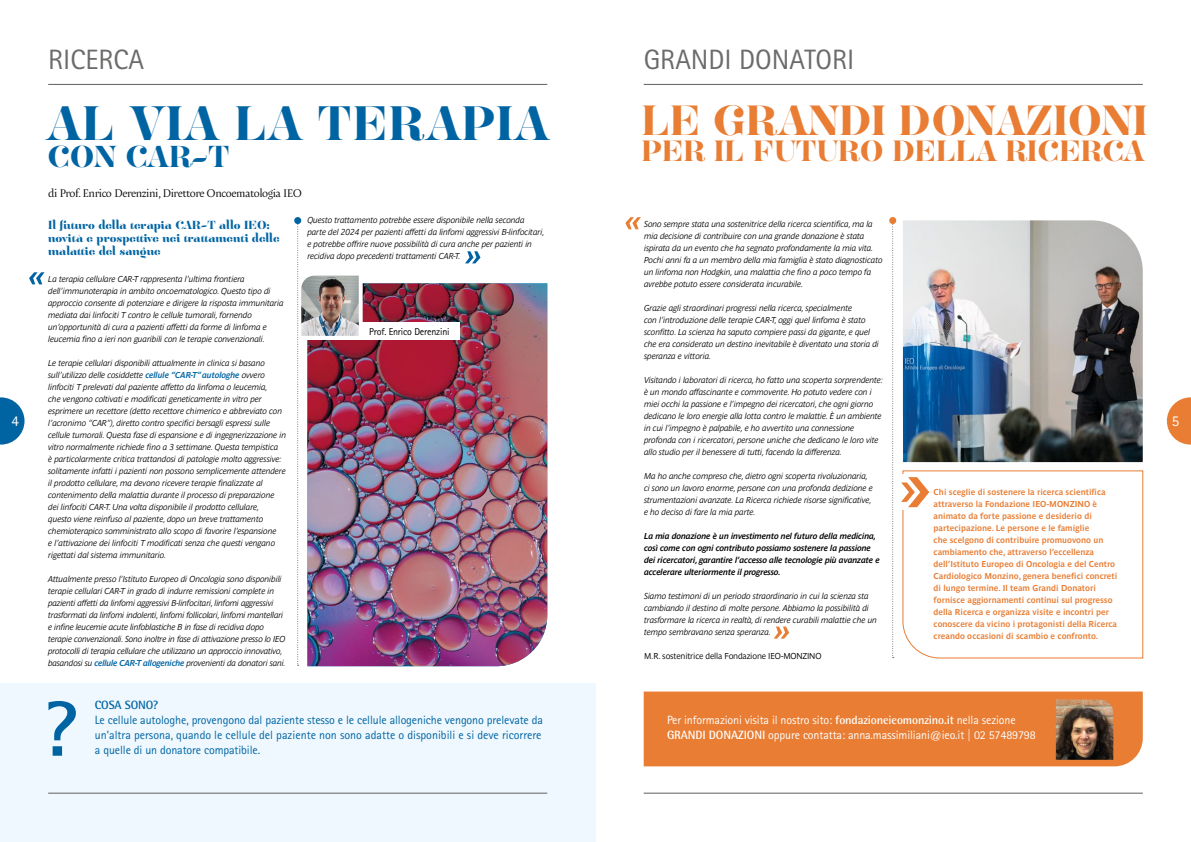
<style>
.page{position:relative;width:1191px;height:842px;background:#fff}
.page>*{position:absolute;margin:0;border:0;box-sizing:border-box;transform-origin:0 0}
.t1{font:700 78.1px "Rotis Semi Sans Std";color:#0064a3}
.t2{font:600 41.2px "Hera Big";letter-spacing:.02em;color:#0064a3}
.t3{font:600 36px "Hera Big";color:#e87d33}
.t4{font:28px "Rotis Sans Serif Std";color:#6b6b6a}
.t5{font:600 25.8px "Hera Big";letter-spacing:-.01em;color:#0064a3}
.t6{font:600 25px "Hera Big";letter-spacing:.005em;color:#e87d33}
.t7{font:15px "Rotis Sans Serif Std";color:#fff}
.t8{font:12px/15px "Rotis Sans Serif Std";letter-spacing:-.01em;color:#0064a3}
.t9{font:12px/15px "Rotis Sans Serif Std";letter-spacing:-.01em;color:#fff}
.t10{font:700 12px "Rotis Semi Sans Std";letter-spacing:-.01em;color:#0064a3}
.t11{font:300 11px "Amster";letter-spacing:-.04em;color:#000}
.t12{font:600 10px/13px "Hera Big";letter-spacing:.005em;color:#0064a3}
.t13{font:10px "Rotis Sans Serif Std";letter-spacing:-.015em;color:#000}
.t14{font:italic 8.5px/12px "Parisine Std Gris";letter-spacing:-.02em;color:#000}
.t15{font:700 8.5px/12px "Parisine Std Gris";color:#e87d33}
.t16{font:italic 700 8.5px/12px "Parisine Std Gris";letter-spacing:-.02em;color:#000}
.t17{font:8.5px "Parisine Std Gris";letter-spacing:-.02em;color:#000}
.s1{font-weight:700;color:#0064a3}
.s2{font-family:"Rotis Semi Sans Std";font-weight:700}
</style>
<div class="page">
<hr style="left:643px;top:84px;width:499px;height:1px;background:#5f5e5e">
<hr style="left:48px;top:84px;width:499px;height:1px;background:#5f5e5e">
<div style="left:0;top:683px;width:595px;height:159px;background:#eef8fe"></div>
<svg style="left:1166px;top:397px;width:25px;height:48px"></svg>
<svg style="left:0;top:397px;width:25px;height:48px"></svg>
<img style="left:363px;top:283px;width:184px;height:383px">
<img style="left:903px;top:220px;width:239px;height:242px">
<svg style="left:892px;top:224px;width:1px;height:434px"></svg>
<div style="left:294px;top:217px;width:7px;height:7px;background:#0064a3;border-radius:50%"></div>
<div style="left:359px;top:323px;width:101px;height:17px;background:#fff"></div>
<img style="left:297px;top:222px;width:66px;height:444px">
<img style="left:301px;top:276px;width:58px;height:60px">
<svg style="left:29px;top:272px;width:16px;height:12px"></svg>
<svg style="left:625px;top:217px;width:16px;height:12px"></svg>
<svg style="left:465px;top:251px;width:15px;height:12px"></svg>
<svg style="left:773px;top:626px;width:16px;height:13px"></svg>
<div style="left:643px;top:691px;width:499px;height:75px;background:#e87d33"></div>
<hr style="left:48px;top:793px;width:499px;height:1px;background:#5f5e5e">
<div style="left:889px;top:217px;width:7px;height:7px;background:#e87d33;border-radius:50%"></div>
<img style="left:1055px;top:699px;width:58px;height:61px">
<svg style="left:902px;top:470px;width:241px;height:189px"></svg>
<div style="left:898px;top:474px;width:14px;height:36px;background:#fff"></div>
<svg style="left:901px;top:477px;width:28px;height:30px"></svg>
<hr style="left:643px;top:793px;width:499px;height:1px;background:#5f5e5e">
<h3 class="t4" style="left:48px;top:43px;width:97px">RICERCA</h3>
<h2 class="t2" style="left:47px;top:91px;width:503px">AL VIA LA TERAPIA</h2>
<h3 class="t5" style="left:47px;top:136px;width:184px">CON CAR-T</h3>
<p class="t11" style="left:48px;top:185px;width:255px">di Prof. Enrico Derenzini, Direttore Oncoematologia IEO</p>
<h3 class="t4" style="left:643px;top:43px;width:212px">GRANDI DONATORI</h3>
<h3 class="t3" style="left:641px;top:92px;width:508px">LE GRANDI DONAZIONI</h3>
<h3 class="t6" style="left:641px;top:131px;width:504px">PER IL FUTURO DELLA RICERCA</h3>
<p class="t12" style="left:48px;top:219px;width:233px">Il futuro della terapia CAR-T allo IEO: novità e prospettive nei trattamenti delle malattie del sangue</p>
<p class="t14" style="left:307px;top:214px;width:239px">Questo trattamento potrebbe essere disponibile nella seconda parte del 2024 per pazienti affetti da linfomi aggressivi B-linfocitari, e potrebbe offrire nuove possibilità di cura anche per pazienti in recidiva dopo precedenti trattamenti CAR-T.</p>
<p class="t14" style="left:48px;top:273px;width:237px">La terapia cellulare CAR-T rappresenta l’ultima frontiera dell’immunoterapia in ambito oncoematologico. Questo tipo di approccio consente di potenziare e dirigere la risposta immunitaria mediata dai linfociti T contro le cellule tumorali, fornendo un’opportunità di cura a pazienti affetti da forme di linfoma e leucemia fino a ieri non guaribili con le terapie convenzionali.</p>
<p class="t14" style="left:48px;top:357px;width:239px">Le terapie cellulari disponibili attualmente in clinica si basano sull’utilizzo delle cosiddette <span class="s1">cellule “CAR-T” autologhe</span> ovvero linfociti T prelevati dal paziente affetto da linfoma o leucemia,<br>che vengono coltivati e modificati geneticamente in vitro per esprimere un recettore (detto recettore chimerico e abbreviato con l’acronimo “CAR”), diretto contro specifici bersagli espressi sulle cellule tumorali. Questa fase di espansione e di ingegnerizzazione in vitro normalmente richiede fino a 3 settimane. Questa tempistica<br>è particolarmente critica trattandosi di patologie molto aggressive: solitamente infatti i pazienti non possono semplicemente attendere il prodotto cellulare, ma devono ricevere terapie finalizzate al contenimento della malattia durante il processo di preparazione dei linfociti CAR-T. Una volta disponibile il prodotto cellulare,<br>questo viene reinfuso al paziente, dopo un breve trattamento chemioterapico somministrato allo scopo di favorire l’espansione<br>e l’attivazione dei linfociti T modificati senza che questi vengano rigettati dal sistema immunitario.</p>
<p class="t14" style="left:48px;top:573px;width:239px">Attualmente presso l’Istituto Europeo di Oncologia sono disponibili terapie cellulari CAR-T in grado di indurre remissioni complete in pazienti affetti da linfomi aggressivi B-linfocitari, linfomi aggressivi trasformati da linfomi indolenti, linfomi follicolari, linfomi mantellari e infine leucemie acute linfoblastiche B in fase di recidiva dopo terapie convenzionali. Sono inoltre in fase di attivazione presso lo IEO protocolli di terapia cellulare che utilizzano un approccio innovativo, basandosi su <span class="s1">cellule CAR-T allogeniche</span> provenienti da donatori sani.</p>
<p class="t14" style="left:644px;top:218px;width:240px">Sono sempre stata una sostenitrice della ricerca scientifica, ma la mia decisione di contribuire con una grande donazione è stata ispirata da un evento che ha segnato profondamente la mia vita.<br>Pochi anni fa a un membro della mia famiglia è stato diagnosticato un linfoma non Hodgkin, una malattia che fino a poco tempo fa avrebbe potuto essere considerata incurabile.</p>
<p class="t14" style="left:644px;top:302px;width:236px">Grazie agli straordinari progressi nella ricerca, specialmente<br>con l’introduzione delle terapie CAR-T, oggi quel linfoma è stato sconfitto. La scienza ha saputo compiere passi da gigante, e quel che era considerato un destino inevitabile è diventato una storia di speranza e vittoria.</p>
<p class="t14" style="left:644px;top:374px;width:241px">Visitando i laboratori di ricerca, ho fatto una scoperta sorprendente: è un mondo affascinante e commovente. Ho potuto vedere con i miei occhi la passione e l’impegno dei ricercatori, che ogni giorno dedicano le loro energie alla lotta contro le malattie. È un ambiente in cui l’impegno è palpabile, e ho avvertito una connessione profonda con i ricercatori, persone uniche che dedicano le loro vite allo studio per il benessere di tutti, facendo la differenza.</p>
<p class="t14" style="left:644px;top:470px;width:230px">Ma ho anche compreso che, dietro ogni scoperta rivoluzionaria, ci sono un lavoro enorme, persone con una profonda dedizione e strumentazioni avanzate. La Ricerca richiede risorse significative, e ho deciso di fare la mia parte.</p>
<p class="t16" style="left:644px;top:530px;width:237px">La mia donazione è un investimento nel futuro della medicina, così come con ogni contributo possiamo sostenere la passione dei ricercatori, garantire l’accesso alle tecnologie più avanzate e accelerare ulteriormente il progresso.</p>
<p class="t14" style="left:644px;top:590px;width:235px">Siamo testimoni di un periodo straordinario in cui la scienza sta cambiando il destino di molte persone. Abbiamo la possibilità di trasformare la ricerca in realtà, di rendere curabili malattie che un tempo sembravano senza speranza.</p>
<p class="t17" style="left:644px;top:651px;width:179px">M.R. sostenitrice della Fondazione IEO-MONZINO</p>
<p class="t13" style="left:369px;top:326px;width:82px">Prof. Enrico Derenzini</p>
<h3 class="t7" style="left:12px;top:412px;width:9px">4</h3>
<h3 class="t7" style="left:1172px;top:412px;width:9px">5</h3>
<p class="t15" style="left:933px;top:486px;width:185px">Chi sceglie di sostenere la ricerca scientifica attraverso la Fondazione IEO-MONZINO è animato da forte passione e desiderio di partecipazione. Le persone e le famiglie<br>che scelgono di contribuire promuovono un cambiamento che, attraverso l’eccellenza dell’Istituto Europeo di Oncologia e del Centro Cardiologico Monzino, genera benefici concreti di lungo termine. Il team Grandi Donatori fornisce aggiornamenti continui sul progresso della Ricerca e organizza visite e incontri per conoscere da vicino i protagonisti della Ricerca creando occasioni di scambio e confronto.</p>
<h1 class="t1" style="left:45px;top:681px;width:36px">?</h1>
<h3 class="t10" style="left:95px;top:697px;width:65px">COSA SONO?</h3>
<h3 class="t8" style="left:95px;top:712px;width:450px">Le cellule autologhe, provengono dal paziente stesso e le cellule allogeniche vengono prelevate da un’altra persona, quando le cellule del paziente non sono adatte o disponibili e si deve ricorrere</h3>
<h3 class="t8" style="left:95px;top:742px;width:167px">a quelle di un donatore compatibile.</h3>
<h3 class="t9" style="left:667px;top:712px;width:370px">Per informazioni visita il nostro sito: <span class="s2">fondazioneieomonzino.it</span> nella sezione<br><span class="s2">GRANDI DONAZIONI</span> oppure contatta: anna.massimiliani@ieo.it | 02 57489798</h3>
</div>
